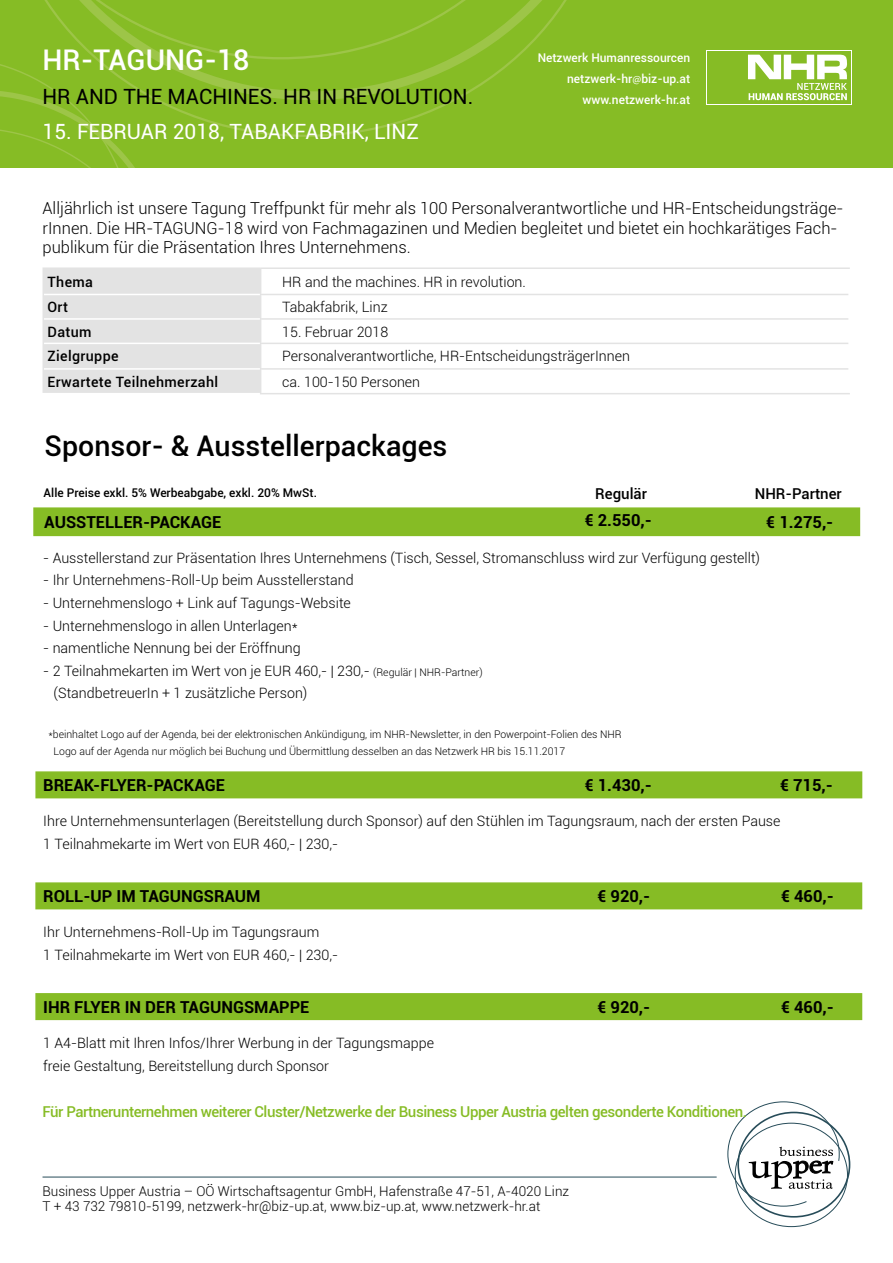
<style>
.page{position:relative;width:893px;height:1263px;background:#fff}
.page>*{position:absolute;margin:0;border:0;box-sizing:border-box;transform-origin:0 0}
.t1{font:500 28.5px "Roboto";color:#000}
.t2{font:500 28.5px "Roboto";color:#fff}
.t3{font:21px "Roboto";color:#000}
.t4{font:21px "Roboto";color:#fff}
.t5{font:300 16.5px/19.8px "Roboto";color:#000}
.t6{font:700 16.5px "Roboto";color:#000}
.t7{font:500 15px "Roboto";letter-spacing:-.03em;color:#86bc25}
.t8{font:500 15px "Roboto";color:#000}
.t9{font:300 14.25px/22.5px "Roboto";color:#000}
.t10{font:500 14.25px "Roboto";letter-spacing:.025em;color:#000}
.t11{font:300 13.5px/15px "Roboto";color:#000}
.t12{font:500 12px/21px "Roboto";color:#fff;text-align:right}
.t13{font:500 12px "Roboto";color:#000}
.t14{font:300 10.5px/17.2px "Roboto";color:#000}
.s1{font-family:"Myriad Pro";font-weight:400}
.s2{font-size:10.5px}
</style>
<div class="page">
<div style="left:0;top:0;width:893px;height:167px;background:#86bc25"></div>
<svg style="left:0;top:0;width:567px;height:167px"></svg>
<hr style="left:43px;top:1177px;width:674px;height:1px;background:#274c59">
<div style="left:724px;top:1132px;width:135px;height:126px;border:22px solid #fff;border-radius:50%"></div>
<svg style="left:705px;top:1101px;width:154px;height:148px"></svg>
<hr style="left:261px;top:267px;width:589px;height:2px;background:#e3e3e3">
<hr style="left:260px;top:294px;width:588px;height:1px;background:#e3e3e3">
<hr style="left:260px;top:318px;width:588px;height:2px;background:#e3e3e3">
<hr style="left:260px;top:343px;width:588px;height:1px;background:#e3e3e3">
<hr style="left:260px;top:368px;width:588px;height:2px;background:#e3e3e3">
<hr style="left:260px;top:393px;width:590px;height:1px;background:#e3e3e3">
<hr style="left:43px;top:267px;width:218px;height:2px;background:#e3e3e3">
<div style="left:43px;top:269px;width:218px;height:124px;background:#e3e3e3"></div>
<hr style="left:44px;top:294px;width:216px;height:1px;background:#fff">
<hr style="left:44px;top:318px;width:216px;height:2px;background:#fff">
<hr style="left:44px;top:343px;width:216px;height:1px;background:#fff">
<hr style="left:44px;top:368px;width:216px;height:2px;background:#fff">
<div style="left:706px;top:50px;width:145px;height:54px;background:#fff"></div>
<div style="left:33px;top:507px;width:827px;height:29px;background:#86bc25;border:2px solid #86bc25"></div>
<div style="left:35px;top:993px;width:827px;height:27px;background:#86bc25;border:2px solid #86bc25"></div>
<div style="left:707px;top:51px;width:144px;height:53px;background:#86bc25"></div>
<svg style="left:748px;top:55px;width:99px;height:45px"></svg>
<div style="left:35px;top:771px;width:827px;height:27px;background:#86bc25;border:2px solid #86bc25"></div>
<div style="left:35px;top:882px;width:827px;height:27px;background:#86bc25;border:2px solid #86bc25"></div>
<h1 class="t2" style="left:43px;top:40px;width:208px">HR-TAGUNG-18</h1>
<h2 class="t3" style="left:43px;top:82px;width:432px">HR AND THE MACHINES. HR IN REVOLUTION.</h2>
<h2 class="t4" style="left:43px;top:117px;width:378px">15. FEBRUAR 2018, TABAKFABRIK, LINZ</h2>
<p class="t12" style="left:538px;top:47px;width:154px">Netzwerk Humanressourcen netzwerk-hr<span class="s1">@</span>biz-up.at www.netzwerk-hr.at</p>
<p class="t5" style="left:43px;top:197px;width:802px">Alljährlich ist unsere Tagung Treffpunkt für mehr als 100 Personalverantwortliche und HR-Entscheidungsträge&shy;rInnen. Die HR-TAGUNG-18 wird von Fachmagazinen und Medien begleitet und bietet ein hochkarätiges Fach&shy;publikum für die Präsentation Ihres Unternehmens.</p>
<p class="t10" style="left:48px;top:272px;width:47px">Thema</p>
<p class="t9" style="left:282px;top:270px;width:245px">HR and the machines. HR in revolution.</p>
<p class="t10" style="left:48px;top:297px;width:22px">Ort</p>
<p class="t9" style="left:282px;top:295px;width:107px">Tabakfabrik, Linz</p>
<p class="t10" style="left:48px;top:321px;width:46px">Datum</p>
<p class="t9" style="left:282px;top:320px;width:108px">15. Februar 2018</p>
<p class="t10" style="left:48px;top:346px;width:73px">Zielgruppe</p>
<p class="t9" style="left:282px;top:345px;width:349px">Personalverantwortliche, HR-EntscheidungsträgerInnen</p>
<p class="t10" style="left:48px;top:371px;width:172px">Erwartete Teilnehmerzahl</p>
<p class="t9" style="left:282px;top:370px;width:140px">ca. 100-150 Personen</p>
<h1 class="t1" style="left:45px;top:426px;width:404px">Sponsor- &amp; Ausstellerpackages</h1>
<p class="t13" style="left:44px;top:484px;width:275px">Alle Preise exkl. 5% Werbeabgabe, exkl. 20% MwSt.</p>
<p class="t8" style="left:595px;top:483px;width:53px">Regulär</p>
<p class="t8" style="left:755px;top:483px;width:89px">NHR-Partner</p>
<p class="t6" style="left:44px;top:510px;width:179px">AUSSTELLER-PACKAGE</p>
<p class="t6" style="left:585px;top:509px;width:69px">€ 2.550,-</p>
<p class="t6" style="left:766px;top:510px;width:69px">€ 1.275,-</p>
<p class="t9" style="left:43px;top:546px;width:718px">- Ausstellerstand zur Präsentation Ihres Unternehmens (Tisch, Sessel, Stromanschluss wird zur Verfügung gestellt)</p>
<p class="t9" style="left:43px;top:569px;width:312px">- Ihr Unternehmens-Roll-Up beim Ausstellerstand</p>
<p class="t9" style="left:43px;top:591px;width:309px">- Unternehmenslogo + Link auf Tagungs-Website</p>
<p class="t9" style="left:43px;top:614px;width:256px">- Unternehmenslogo in allen Unterlagen*</p>
<p class="t9" style="left:43px;top:636px;width:259px">- namentliche Nennung bei der Eröffnung</p>
<p class="t9" style="left:54px;top:659px;width:431px;text-indent:-10px">- 2 Teilnahmekarten im Wert von je EUR 460,- | 230,- <span class="s2">(Regulär | NHR-Partner) </span>(StandbetreuerIn + 1 zusätzliche Person)</p>
<p class="t14" style="left:53px;top:725px;width:570px;text-indent:-5px">*beinhaltet Logo auf der Agenda, bei der elektronischen Ankündigung, im NHR-Newsletter, in den Powerpoint-Folien des NHR<br>Logo auf der Agenda nur möglich bei Buchung und Übermittlung desselben an das Netzwerk HR bis 15.11.2017</p>
<p class="t6" style="left:43px;top:774px;width:183px">BREAK-FLYER-PACKAGE</p>
<p class="t6" style="left:585px;top:774px;width:69px">€ 1.430,-</p>
<p class="t6" style="left:780px;top:774px;width:54px">€ 715,-</p>
<p class="t9" style="left:43px;top:810px;width:739px">Ihre Unternehmensunterlagen (Bereitstellung durch Sponsor) auf den Stühlen im Tagungsraum, nach der ersten Pause<br>1 Teilnahmekarte im Wert von EUR 460,- | 230,-</p>
<p class="t6" style="left:43px;top:885px;width:219px">ROLL-UP IM TAGUNGSRAUM</p>
<p class="t6" style="left:597px;top:885px;width:54px">€ 920,-</p>
<p class="t6" style="left:781px;top:885px;width:54px">€ 460,-</p>
<p class="t9" style="left:43px;top:921px;width:296px">Ihr Unternehmens-Roll-Up im Tagungsraum<br>1 Teilnahmekarte im Wert von EUR 460,- | 230,-</p>
<p class="t6" style="left:43px;top:995px;width:268px">IHR FLYER IN DER TAGUNGSMAPPE</p>
<p class="t6" style="left:597px;top:995px;width:54px">€ 920,-</p>
<p class="t6" style="left:781px;top:995px;width:54px">€ 460,-</p>
<p class="t9" style="left:43px;top:1031px;width:392px">1 A4-Blatt mit Ihren Infos/Ihrer Werbung in der Tagungsmappe freie Gestaltung, Bereitstellung durch Sponsor</p>
<p class="t7" style="left:43px;top:1101px;width:706px">Für Partnerunternehmen weiterer Cluster/Netzwerke der Business Upper Austria gelten gesonderte Konditionen.</p>
<p class="t11" style="left:43px;top:1183px;width:528px">Business Upper Austria – OÖ Wirtschaftsagentur GmbH, Hafenstraße 47-51, A-4020 Linz<br>T + 43 732 79810-5199, netzwerk-hr@biz-up.at, www.biz-up.at, www.netzwerk-hr.at</p>
</div>
